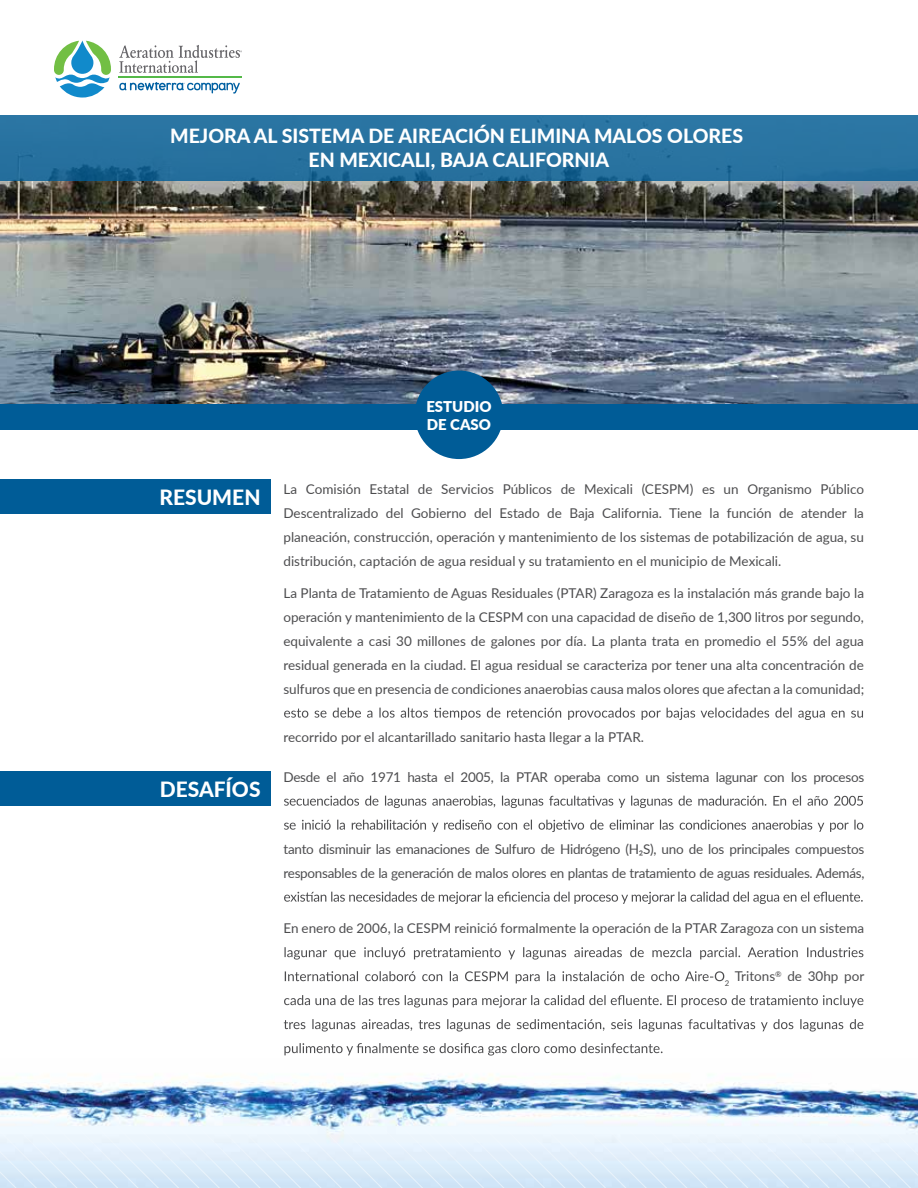
<style>
.page{position:relative;width:918px;height:1188px;background:#fff}
.page>*{position:absolute;margin:0;border:0;box-sizing:border-box;transform-origin:0 0}
.t1{font:800 21px "Lato";color:#fff}
.t2{font:800 19.5px/23.4px "Lato";color:#fff;text-align:center}
.t3{font:900 14.85px/17.9px "Lato";color:#fff}
.t4{font:13.5px/24px "Lato";letter-spacing:-.02em;color:#4d4d4f;text-align:justify}
.t5{font:13.5px "Lato";color:#4d4d4f}
</style>
<div class="page">
<img style="left:0;top:181px;width:918px;height:224px">
<div style="left:0;top:405px;width:918px;height:25px;background:#005c97"></div>
<div style="left:0;top:479px;width:270px;height:35px;background:#005c97"></div>
<div style="left:0;top:771px;width:270px;height:35px;background:#005c97"></div>
<svg style="left:284px;top:708px;width:579px;height:12px"></svg>
<svg style="left:284px;top:796px;width:579px;height:12px"></svg>
<svg style="left:284px;top:820px;width:579px;height:12px"></svg>
<svg style="left:284px;top:892px;width:579px;height:12px"></svg>
<svg style="left:284px;top:947px;width:579px;height:13px"></svg>
<svg style="left:285px;top:971px;width:439px;height:12px"></svg>
<svg style="left:284px;top:995px;width:579px;height:13px"></svg>
<svg style="left:284px;top:1019px;width:579px;height:13px"></svg>
<svg style="left:284px;top:1043px;width:379px;height:13px"></svg>
<div style="left:0;top:116px;width:918px;height:65px;background:#2973a1"></div>
<div style="left:415px;top:371px;width:88px;height:88px;background:#005c97;border-radius:50%"></div>
<svg style="left:54px;top:40px;width:57px;height:58px"></svg>
<hr style="left:118px;top:76px;width:123px;height:1px;background:#54b948">
<svg style="left:119px;top:82px;width:121px;height:12px"></svg>
<svg style="left:119px;top:45px;width:123px;height:28px"></svg>
<img style="left:0;top:1074px;width:918px;height:25px">
<svg style="left:0;top:1099px;width:918px;height:89px"></svg>
<h2 class="t2" style="left:170px;top:124px;width:574px">MEJORA AL SISTEMA DE AIREACIÓN ELIMINA MALOS OLORES<br>EN MEXICALI, BAJA CALIFORNIA</h2>
<h1 class="t1" style="left:159px;top:482px;width:103px">RESUMEN</h1>
<h1 class="t1" style="left:160px;top:773px;width:102px">DESAFÍOS</h1>
<p class="t3" style="left:426px;top:397px;width:67px">ESTUDIO<br>DE CASO</p>
<p class="t4" style="left:283px;top:477px;width:582px">La Comisión Estatal de Servicios Públicos de Mexicali (CESPM) es un Organismo Público Descentralizado del Gobierno del Estado de Baja California. Tiene la función de atender la planeación, construcción, operación y mantenimiento de los sistemas de potabilización de agua, su distribución, captación de agua residual y su tratamiento en el municipio de Mexicali.</p>
<p class="t4" style="left:283px;top:580px;width:582px">La Planta de Tratamiento de Aguas Residuales (PTAR) Zaragoza es la instalación más grande bajo la operación y mantenimiento de la CESPM con una capacidad de diseño de 1,300 litros por segundo, equivalente a casi 30 millones de galones por día. La planta trata en promedio el 55% del agua residual generada en la ciudad. El agua residual se caracteriza por tener una alta concentración de sulfuros que en presencia de condiciones anaerobias causa malos olores que afectan a la comunidad;</p>
<p class="t5" style="left:284px;top:727px;width:362px">recorrido por el alcantarillado sanitario hasta llegar a la PTAR.</p>
<p class="t4" style="left:283px;top:764px;width:582px">Desde el año 1971 hasta el 2005, la PTAR operaba como un sistema lagunar con los procesos</p>
<p class="t4" style="left:283px;top:836px;width:583px">tanto disminuir las emanaciones de Sulfuro de Hidrógeno (H₂S), uno de los principales compuestos responsables de la generación de malos olores en plantas de tratamiento de aguas residuales. Además,</p>
<p class="t5" style="left:284px;top:919px;width:582px">En enero de 2006, la CESPM reinició formalmente la operación de la PTAR Zaragoza con un sistema</p>
<p class="t5" style="left:725px;top:967px;width:141px"><sub>2</sub> Tritons<sup>®</sup> de 30hp por</p>
</div>
